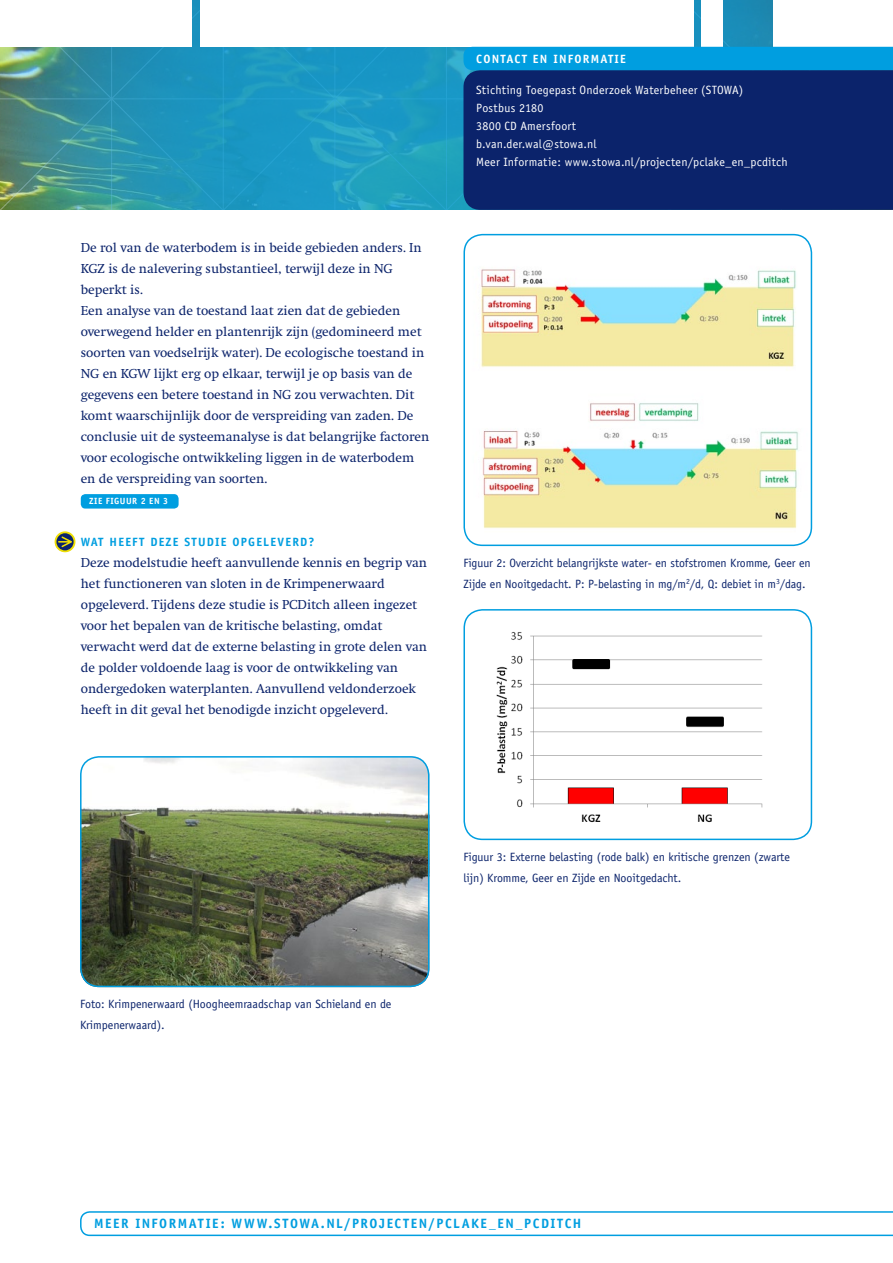
<style>
.page{position:relative;width:893px;height:1263px;background:#fff}
.page>*{position:absolute;margin:0;border:0;box-sizing:border-box;transform-origin:0 0}
.t1{font:13.5px/21px "Swift";letter-spacing:-.005em;color:#0b236b}
.t2{font:700 13.5px "Officina Sans";letter-spacing:.11em;color:#009ee0}
.t3{font:12px/21px "Officina Sans";letter-spacing:-.005em;color:#0b236b}
.t4{font:12px/18px "Officina Sans";letter-spacing:.015em;color:#fff}
.t5{font:700 12px "Officina Sans";letter-spacing:.1em;color:#009ee0}
.t6{font:700 12px "Officina Sans";letter-spacing:.1em;color:#fff}
.t7{font:700 9px "Officina Sans";letter-spacing:.05em;color:#fff}
</style>
<div class="page">
<hr style="left:0;top:210px;width:893px;height:1px;background:#eceded">
<svg style="left:0;top:0;width:774px;height:210px;background:#2896b3"></svg>
<div style="left:200px;top:0;width:493px;height:47px;background:#fff"></div>
<div style="left:702px;top:0;width:21px;height:47px;background:#fff"></div>
<div style="left:0;top:0;width:191px;height:47px;background:#fff"></div>
<div style="left:463px;top:70px;width:430px;height:140px;background:#0b236b"></div>
<div style="left:463px;top:47px;width:430px;height:23px;background:#009ee0"></div>
<svg style="left:80px;top:1211px;width:813px;height:26px"></svg>
<div style="left:81px;top:494px;width:98px;height:15px;background:#009ee0;border-radius:4px"></div>
<svg style="left:55px;top:531px;width:20px;height:21px"></svg>
<img style="left:496px;top:632px;width:267px;height:191px">
<div style="left:463px;top:609px;width:349px;height:231px;border:2px solid #009ee0;border-radius:18px"></div>
<img style="left:466px;top:234px;width:346px;height:312px">
<div style="left:463px;top:234px;width:349px;height:312px;border:2px solid #009ee0;border-radius:18px"></div>
<img style="left:80px;top:756px;width:349px;height:231px">
<div style="left:80px;top:756px;width:349px;height:231px;border:2px solid #009ee0;border-radius:18px"></div>
<p class="t6" style="left:476px;top:51px;width:151px">CONTACT EN INFORMATIE</p>
<p class="t1" style="left:81px;top:237px;width:350px">De rol van de waterbodem is in beide gebieden anders. In KGZ is de nalevering substantieel, terwijl deze in NG beperkt is.<br>Een analyse van de toestand laat zien dat de gebieden overwegend helder en plantenrijk zijn (gedomineerd met soorten van voedselrijk water). De ecologische toestand in NG en KGW lijkt erg op elkaar, terwijl je op basis van de gegevens een betere toestand in NG zou verwachten. Dit komt waarschijnlijk door de verspreiding van zaden. De conclusie uit de systeemanalyse is dat belangrijke factoren voor ecologische ontwikkeling liggen in de waterbodem en de verspreiding van soorten.</p>
<p class="t7" style="left:89px;top:496px;width:81px">ZIE FIGUUR 2 EN 3</p>
<p class="t5" style="left:81px;top:534px;width:160px">WAT HEEFT DEZE STUDIE OPG</p>
<p class="t5" style="left:256px;top:534px;width:60px">ELEVERD?</p>
<p class="t1" style="left:81px;top:552px;width:348px">Deze modelstudie heeft aanvullende kennis en begrip van het functioneren van sloten in de Krimpenerwaard opgeleverd. Tijdens deze studie is PCDitch alleen ingezet voor het bepalen van de kritische belasting, omdat verwacht werd dat de externe belasting in grote delen van de polder voldoende laag is voor de ontwikkeling van ondergedoken waterplanten. Aanvullend veldonderzoek heeft in dit geval het benodigde inzicht opgeleverd.</p>
<p class="t4" style="left:476px;top:81px;width:313px">Stichting Toegepast Onderzoek Waterbeheer (STOWA)<br>Postbus 2180<br>3800 CD Amersfoort<br>b.van.der.wal@stowa.nl<br>Meer Informatie: www.stowa.nl/projecten/pclake_en_pcditch</p>
<p class="t3" style="left:463px;top:552px;width:349px">Figuur 2: Overzicht belangrijkste water- en stofstromen Kromme, Geer en<br>Zijde en Nooitgedacht. P: P-belasting in mg/m<sup>2</sup>/d, Q: debiet in m<sup>3</sup>/dag.</p>
<p class="t3" style="left:80px;top:993px;width:313px">Foto: Krimpenerwaard (Hoogheemraadschap van Schieland en de<br>Krimpenerwaard).</p>
<p class="t3" style="left:463px;top:846px;width:328px">Figuur 3: Externe belasting (rode balk) en kritische grenzen (zwarte lijn) Kromme, Geer en Zijde en Nooitgedacht.</p>
<p class="t2" style="left:94px;top:1215px;width:489px">MEER INFORMATIE: WWW.STOWA.NL/PROJECTEN/PCLAKE_EN_PCDITCH</p>
</div>
